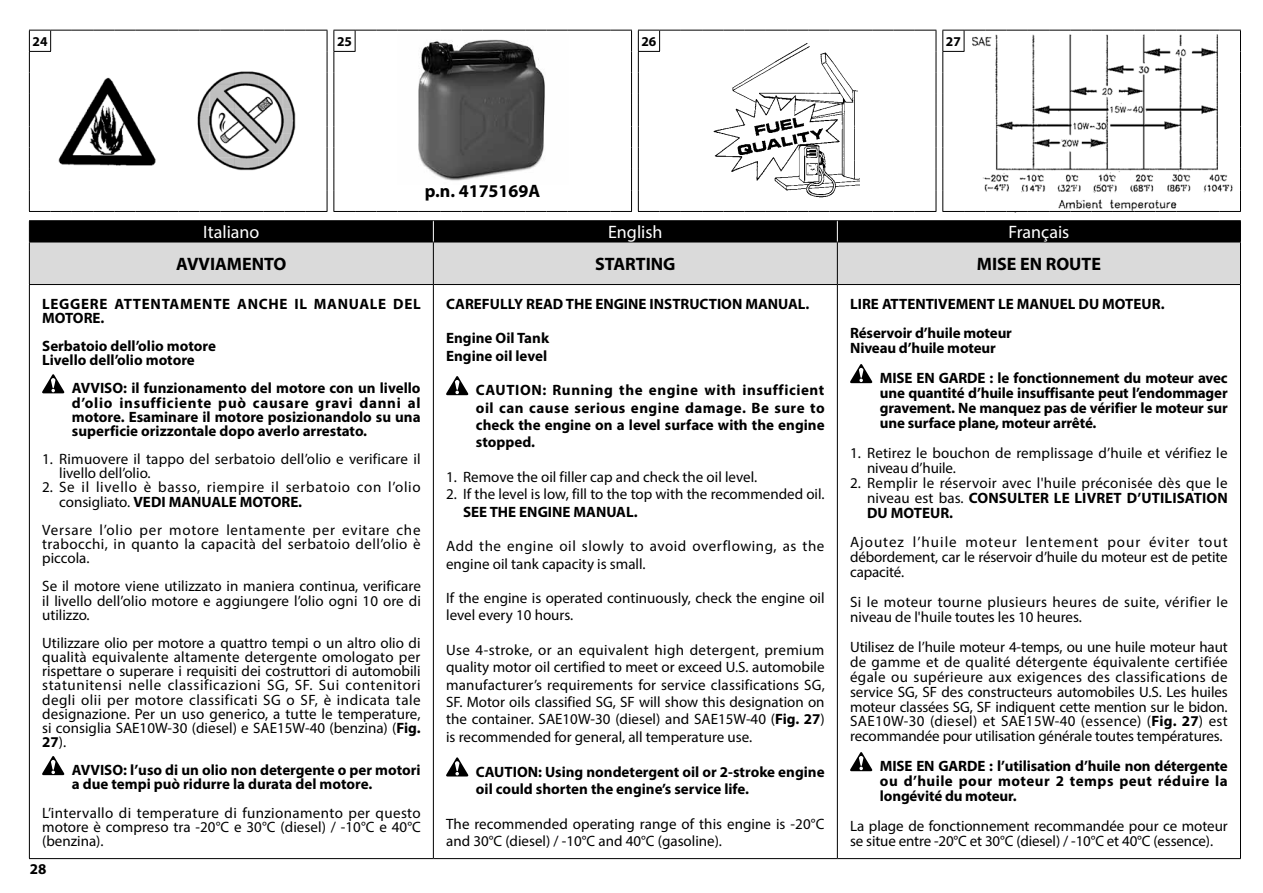
<style>
.page{position:relative;width:1263px;height:893px;background:#fff}
.page>*{position:absolute;margin:0;border:0;box-sizing:border-box;transform-origin:0 0}
.t1{font:700 18px "Myriad Pro";color:#000}
.t2{font:18px "Myriad Pro";color:#fff}
.t3{font:15px/14.1px "Myriad Pro";color:#000;text-align:justify}
.t4{font:700 15px/14.1px "Myriad Pro";color:#000}
.t5{font:15px/14.9px "Myriad Pro";letter-spacing:.025em;color:#000}
.t6{font:15px/14.1px "Myriad Pro";letter-spacing:.045em;color:#000}
.t7{font:15px/17.2px "Myriad Pro";letter-spacing:.03em;color:#000}
.t8{font:700 15px/14.1px "Myriad Pro";letter-spacing:.05em;color:#000}
.t9{font:700 13.5px "Myriad Pro";color:#000}
.s1{font-weight:700}
</style>
<div class="page">
<svg style="left:29px;top:30px;width:1212px;height:182px"></svg>
<div style="left:30px;top:243px;width:1210px;height:41px;background:#dadada"></div>
<hr style="left:29px;top:220px;width:404px;height:1px;background:#000">
<hr style="left:433px;top:220px;width:404px;height:1px;background:#000">
<hr style="left:837px;top:220px;width:404px;height:1px;background:#000">
<hr style="left:29px;top:242px;width:404px;height:1px;background:#000">
<hr style="left:29px;top:242px;width:1px;height:42px;background:#000">
<hr style="left:433px;top:242px;width:404px;height:1px;background:#000">
<hr style="left:433px;top:242px;width:1px;height:42px;background:#000">
<hr style="left:837px;top:242px;width:404px;height:1px;background:#000">
<hr style="left:837px;top:242px;width:1px;height:42px;background:#000">
<hr style="left:1240px;top:242px;width:1px;height:42px;background:#000">
<hr style="left:29px;top:284px;width:404px;height:1px;background:#000">
<hr style="left:29px;top:285px;width:1px;height:573px;background:#000">
<hr style="left:433px;top:284px;width:404px;height:1px;background:#000">
<hr style="left:433px;top:285px;width:1px;height:573px;background:#000">
<hr style="left:837px;top:284px;width:404px;height:1px;background:#000">
<hr style="left:837px;top:285px;width:1px;height:573px;background:#000">
<hr style="left:1240px;top:285px;width:1px;height:573px;background:#000">
<div style="left:29px;top:221px;width:1212px;height:21px;background:#000"></div>
<hr style="left:29px;top:858px;width:404px;height:1px;background:#000">
<hr style="left:433px;top:858px;width:404px;height:1px;background:#000">
<hr style="left:837px;top:858px;width:404px;height:1px;background:#000">
<svg style="left:42px;top:374px;width:22px;height:19px"></svg>
<svg style="left:42px;top:756px;width:22px;height:19px"></svg>
<svg style="left:446px;top:376px;width:22px;height:19px"></svg>
<svg style="left:446px;top:757px;width:22px;height:19px"></svg>
<svg style="left:850px;top:364px;width:22px;height:19px"></svg>
<svg style="left:850px;top:752px;width:22px;height:19px"></svg>
<p class="t9" style="left:33px;top:32px;width:16px">24</p>
<p class="t9" style="left:337px;top:32px;width:16px">25</p>
<p class="t9" style="left:641px;top:32px;width:16px">26</p>
<p class="t9" style="left:946px;top:32px;width:16px">27</p>
<p class="t1" style="left:425px;top:179px;width:117px">p.n. 4175169A</p>
<p class="t2" style="left:203px;top:221px;width:58px">Italiano</p>
<p class="t2" style="left:608px;top:221px;width:56px">English</p>
<p class="t2" style="left:1008px;top:221px;width:62px">Français</p>
<p class="t1" style="left:176px;top:252px;width:112px">AVVIAMENTO</p>
<p class="t1" style="left:595px;top:252px;width:82px">STARTING</p>
<p class="t1" style="left:977px;top:252px;width:126px">MISE EN ROUTE</p>
<p class="t8" style="left:42px;top:296px;width:380px">LEGGERE ATTENTAMENTE ANCHE IL MANUALE DEL<br>MOTORE.</p>
<p class="t4" style="left:42px;top:338px;width:175px">Serbatoio dell’olio motore<br>Livello dell’olio motore</p>
<p class="t4" style="left:72px;top:381px;width:350px;text-align:justify">AVVISO: il funzionamento del motore con un livello d’olio insufficiente può causare gravi danni al motore. Esaminare il motore posizionandolo su una superficie orizzontale dopo averlo arrestato.</p>
<p class="t3" style="left:59px;top:452px;width:363px;text-indent:-17px">1. Rimuovere il tappo del serbatoio dell’olio e verificare il livello dell’olio.</p>
<p class="t6" style="left:59px;top:480px;width:363px;text-indent:-17px">2. Se il livello è basso, riempire il serbatoio con l’olio consigliato. <span class="s1">VEDI MANUALE MOTORE.</span></p>
<p class="t3" style="left:42px;top:522px;width:380px">Versare l’olio per motore lentamente per evitare che trabocchi, in quanto la capacità del serbatoio dell’olio è piccola.</p>
<p class="t3" style="left:42px;top:579px;width:380px">Se il motore viene utilizzato in maniera continua, verificare il livello dell’olio motore e aggiungere l’olio ogni 10 ore di utilizzo.</p>
<p class="t3" style="left:42px;top:636px;width:380px">Utilizzare olio per motore a quattro tempi o un altro olio di qualità equivalente altamente detergente omologato per rispettare o superare i requisiti dei costruttori di automobili statunitensi nelle classificazioni SG, SF. Sui contenitori degli olii per motore classificati SG o SF, è indicata tale designazione. Per un uso generico, a tutte le temperature, si consiglia SAE10W-30 (diesel) e SAE15W-40 (benzina) (<span class="s1">Fig.<br>27</span>).</p>
<p class="t4" style="left:72px;top:762px;width:350px">AVVISO: l’uso di un olio non detergente o per motori a due tempi può ridurre la durata del motore.</p>
<p class="t3" style="left:42px;top:805px;width:380px">L’intervallo di temperature di funzionamento per questo motore è compreso tra -20°C e 30°C (diesel) / -10°C e 40°C (benzina).</p>
<p class="t4" style="left:850px;top:288px;width:316px;line-height:29.8px">LIRE ATTENTIVEMENT LE MANUEL DU MOTEUR.<br>Réservoir d’huile moteur</p>
<p class="t4" style="left:880px;top:333px;width:349px;line-height:29.8px;text-indent:-30px">Niveau d’huile moteur<br>MISE EN GARDE : le fonctionnement du moteur avec</p>
<p class="t4" style="left:880px;top:385px;width:349px;line-height:14.9px;text-align:justify">une quantité d’huile insuffisante peut l’endommager gravement. Ne manquez pas de vérifier le moteur sur une surface plane, moteur arrêté.</p>
<p class="t3" style="left:867px;top:445px;width:362px;line-height:15px;text-indent:-17px">1. Retirez le bouchon de remplissage d’huile et vérifiez le niveau d’huile.</p>
<p class="t3" style="left:867px;top:475px;width:362px;line-height:15px;text-indent:-17px">2. Remplir le réservoir avec l'huile préconisée dès que le niveau est bas. <span class="s1">CONSULTER LE LIVRET D’UTILISATION DU MOTEUR.</span></p>
<p class="t3" style="left:850px;top:535px;width:379px;line-height:14.9px">Ajoutez l’huile moteur lentement pour éviter tout débordement, car le réservoir d’huile du moteur est de petite capacité.</p>
<p class="t5" style="left:850px;top:594px;width:379px">Si le moteur tourne plusieurs heures de suite, vérifier le niveau de l'huile toutes les 10 heures.</p>
<p class="t3" style="left:850px;top:639px;width:379px;line-height:15px">Utilisez de l’huile moteur 4-temps, ou une huile moteur haut de gamme et de qualité détergente équivalente certifiée égale ou supérieure aux exigences des classifications de service SG, SF des constructeurs automobiles U.S. Les huiles moteur classées SG, SF indiquent cette mention sur le bidon.<br>SAE10W-30 (diesel) et SAE15W-40 (essence) (<span class="s1">Fig. 27</span>) est recommandée pour utilisation générale toutes températures.</p>
<p class="t4" style="left:880px;top:758px;width:349px;line-height:15px;text-align:justify">MISE EN GARDE : l’utilisation d’huile non détergente ou d’huile pour moteur 2 temps peut réduire la longévité du moteur.</p>
<p class="t3" style="left:850px;top:818px;width:379px;line-height:15px">La plage de fonctionnement recommandée pour ce moteur se situe entre -20°C et 30°C (diesel) / -10°C et 40°C (essence).</p>
<p class="t4" style="left:446px;top:296px;width:365px">CAREFULLY READ THE ENGINE INSTRUCTION MANUAL.</p>
<p class="t4" style="left:446px;top:329px;width:104px;line-height:17.2px">Engine Oil Tank<br>Engine oil level</p>
<p class="t4" style="left:476px;top:381px;width:350px;line-height:17.2px;text-align:justify">CAUTION: Running the engine with insufficient oil can cause serious engine damage. Be sure to check the engine on a level surface with the engine stopped.</p>
<p class="t3" style="left:446px;top:469px;width:313px">1. Remove the oil filler cap and check the oil level.</p>
<p class="t3" style="left:446px;top:487px;width:380px">2. If the level is low, fill to the top with the recommended oil.</p>
<p class="t4" style="left:463px;top:504px;width:176px">SEE THE ENGINE MANUAL.</p>
<p class="t7" style="left:446px;top:537px;width:380px">Add the engine oil slowly to avoid overflowing, as the engine oil tank capacity is small.</p>
<p class="t3" style="left:446px;top:589px;width:380px;line-height:17.4px">If the engine is operated continuously, check the engine oil level every 10 hours.</p>
<p class="t3" style="left:446px;top:641px;width:380px;line-height:17.4px">Use 4-stroke, or an equivalent high detergent, premium quality motor oil certified to meet or exceed U.S. automobile manufacturer’s requirements for service classifications SG, SF. Motor oils classified SG, SF will show this designation on the container. SAE10W-30 (diesel) and SAE15W-40 (<span class="s1">Fig. 27</span>) is recommended for general, all temperature use.</p>
<p class="t4" style="left:476px;top:762px;width:350px;line-height:17.4px">CAUTION: Using nondetergent oil or 2-stroke engine oil could shorten the engine’s service life.</p>
<p class="t3" style="left:446px;top:814px;width:380px;line-height:17.4px">The recommended operating range of this engine is -20°C and 30°C (diesel) / -10°C and 40°C (gasoline).</p>
<p class="t4" style="left:30px;top:862px;width:18px">28</p>
</div>
